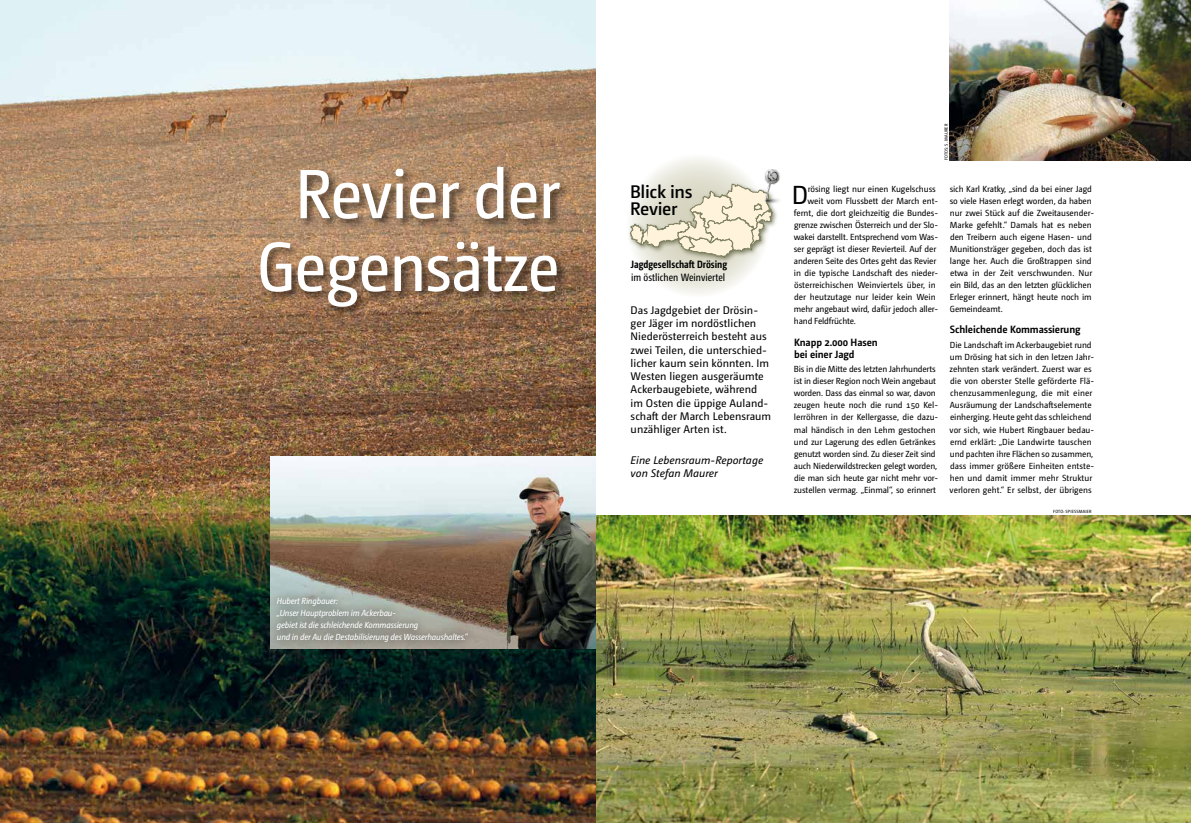
<style>
.page{position:relative;width:1191px;height:823px;background:#fff}
.page>*{position:absolute;margin:0;border:0;box-sizing:border-box;transform-origin:0 0}
.t1{font:69.3px/72.8px "Camingo Dos Pro S Cd";letter-spacing:-.02em;color:#fff;text-align:center}
.t2{font:26.1px "Camingo Dos Pro";color:#000}
.t3{font:600 18.2px/17px "Camingo Dos Pro";letter-spacing:-.02em;color:#000}
.t4{font:11px/13.2px "Camingo Dos Pro";color:#000}
.t5{font:italic 11px/13.2px "Camingo Dos Pro";color:#000}
.t6{font:700 10.5px/12.6px "Camingo Dos Pro";letter-spacing:-.01em;color:#000}
.t7{font:700 10.5px "Camingo Dos Pro Cd";color:#000}
.t8{font:10.5px "Camingo Dos Pro Cd";color:#000}
.t9{font:8.8px/12px "Camingo Dos Pro";letter-spacing:-.01em;color:#000}
.t10{font:italic 8.8px/12px "Camingo Dos Pro S Cd";letter-spacing:-.015em;color:#fff}
.t11{font:4.5px "Camingo Dos Pro S Cd";letter-spacing:.04em;color:#000}
</style>
<div class="page">
<img style="left:595px;top:514px;width:596px;height:308px">
<svg style="left:626px;top:154px;width:143px;height:143px"></svg>
<svg style="left:628px;top:182px;width:149px;height:81px"></svg>
<svg style="left:630px;top:184px;width:143px;height:74px;background:#e1dcc8"></svg>
<img style="left:756px;top:169px;width:24px;height:34px">
<img style="left:0;top:0;width:595px;height:822px">
<img style="left:950px;top:0;width:241px;height:160px">
<div style="left:259px;top:165px;width:312px;height:153px;background:#000;opacity:.55"></div>
<img style="left:270px;top:456px;width:325px;height:191px">
<div style="left:268px;top:588px;width:208px;height:62px;background:#000;opacity:.75"></div>
<h1 class="t1" style="left:257px;top:157px;width:305px">Revier der<br>Gegensätze</h1>
<p class="t10" style="left:277px;top:594px;width:192px">Hubert Ringbauer:<br>„Unser Hauptproblem im Ackerbau-<br>gebiet ist die schleichende Kommassierung<br>und in der Au die Destabilisierung des Wasserhaushaltes.“</p>
<p class="t11" style="left:943px;top:160px;width:38px;rotate:-90deg">FOTOS: S. MAURER</p>
<h3 class="t3" style="left:630px;top:183px;width:64px">Blick ins<br>Revier</h3>
<h2 class="t2" style="left:791px;top:180px;width:18px">D</h2>
<p class="t9" style="left:807px;top:183px;width:130px">rösing liegt nur einen Kugelschuss</p>
<p class="t9" style="left:807px;top:195px;width:132px">weit vom Flussbett der March ent-</p>
<p class="t9" style="left:794px;top:207px;width:146px">fernt, die dort gleichzeitig die Bundes-</p>
<p class="t9" style="left:794px;top:219px;width:146px">grenze zwischen Österreich und der Slo-</p>
<p class="t9" style="left:793px;top:231px;width:146px">wakei darstellt. Entsprechend vom Was-</p>
<p class="t9" style="left:793px;top:243px;width:144px">ser geprägt ist dieser Revierteil. Auf der</p>
<p class="t9" style="left:794px;top:255px;width:144px">anderen Seite des Ortes geht das Revier</p>
<p class="t9" style="left:794px;top:267px;width:146px">in die typische Landschaft des nieder-</p>
<p class="t9" style="left:794px;top:279px;width:143px">österreichischen Weinviertels über, in</p>
<p class="t9" style="left:794px;top:291px;width:143px">der heutzutage nur leider kein Wein</p>
<p class="t9" style="left:794px;top:303px;width:146px">mehr angebaut wird, dafür jedoch aller-</p>
<p class="t9" style="left:794px;top:315px;width:63px">hand Feldfrüchte.</p>
<p class="t6" style="left:794px;top:335px;width:85px">Knapp 2.000 Hasen bei einer Jagd</p>
<p class="t9" style="left:793px;top:363px;width:146px">Bis in die Mitte des letzten Jahrhunderts ist in dieser Region noch Wein angebaut worden. Dass das einmal so war, davon zeugen heute noch die rund 150 Kel&shy;lerröhren in der Kellergasse, die dazu&shy;mal händisch in den Lehm gestochen und zur Lagerung des edlen Getränkes genutzt worden sind. Zu dieser Zeit sind auch Niederwildstrecken gelegt worden, die man sich heute gar nicht mehr vor&shy;zustellen vermag. „Einmal“, so erinnert</p>
<p class="t7" style="left:631px;top:258px;width:98px">Jagdgesellschaft Drösing</p>
<p class="t8" style="left:631px;top:271px;width:96px">im östlichen Weinviertel</p>
<p class="t4" style="left:630px;top:303px;width:142px">Das Jagdgebiet der Drösin&shy;ger Jäger im nordöstlichen<br>Niederösterreich besteht aus zwei Teilen, die unterschied&shy;licher kaum sein könnten. Im<br>Westen liegen ausgeräumte<br>Ackerbaugebiete, während im Osten die üppige Auland&shy;schaft der March Lebensraum unzähliger Arten ist.</p>
<p class="t5" style="left:630px;top:453px;width:134px">Eine Lebensraum-Reportage von Stefan Maurer</p>
<p class="t9" style="left:949px;top:183px;width:146px">sich Karl Kratky, „sind da bei einer Jagd so viele Hasen erlegt worden, da haben nur zwei Stück auf die Zweitausender-Marke gefehlt.“ Damals hat es neben den Treibern auch eigene Hasen- und Munitionsträger gegeben, doch das ist lange her. Auch die Großtrappen sind etwa in der Zeit verschwunden. Nur ein Bild, das an den letzten glücklichen Erleger erinnert, hängt heute noch im Gemeindeamt.</p>
<p class="t6" style="left:949px;top:323px;width:132px">Schleichende Kommassierung</p>
<p class="t9" style="left:949px;top:339px;width:146px">Die Landschaft im Ackerbaugebiet rund um Drösing hat sich in den letzen Jahr&shy;zehnten stark verändert. Zuerst war es die von oberster Stelle geförderte Flä&shy;chenzusammenlegung, die mit einer Ausräumung der Landschaftselemente einherging. Heute geht das schleichend vor sich, wie Hubert Ringbauer bedau&shy;ernd erklärt: „Die Landwirte tauschen und pachten ihre Flächen so zusammen, dass immer größere Einheiten entste&shy;hen und damit immer mehr Struktur verloren geht.“ Er selbst, der übrigens</p>
<p class="t11" style="left:1053px;top:508px;width:40px">FOTO: SPIESSMAIER</p>
</div>
